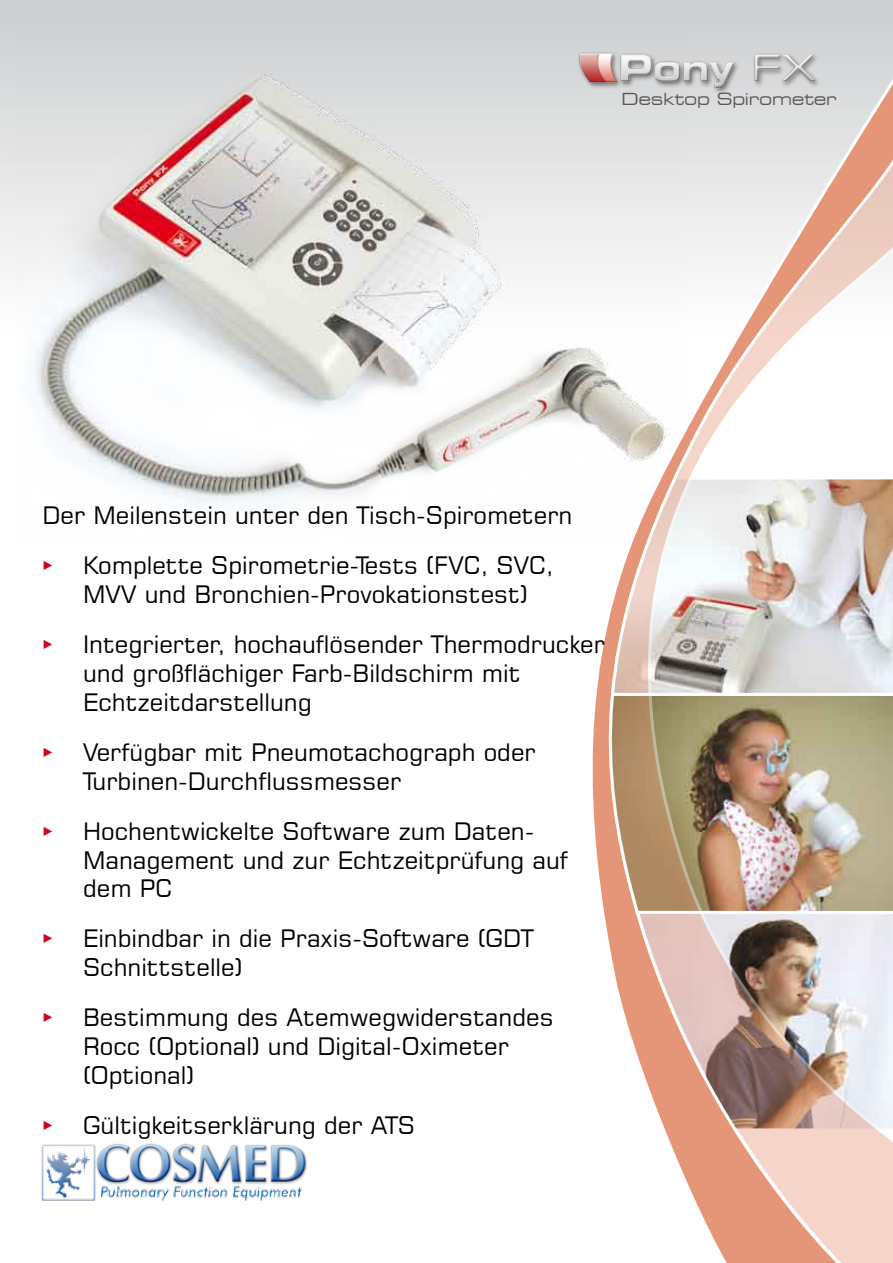
<style>
.page{position:relative;width:893px;height:1263px;background:#fff}
.page>*{position:absolute;margin:0;border:0;box-sizing:border-box;transform-origin:0 0}
.t1{font:24px/28.8px "Square 721 BT";color:#000}
.t2{font:24px "MS P Mincho";color:#cc071e}
.t3{font:expanded 16.5px "Square 721 BT";letter-spacing:-.02em;color:#58585a}
</style>
<div class="page">
<div style="left:0;top:0;width:893px;height:497px;background:linear-gradient(to bottom,#d2d3d4,#fff)"></div>
<img style="left:41px;top:1143px;width:267px;height:58px">
<svg style="left:592px;top:624px;width:16px;height:312px"></svg>
<img style="left:608px;top:17px;width:285px;height:1246px">
<hr style="left:613px;top:693px;width:280px;height:3px;background:#fff">
<hr style="left:637px;top:911px;width:256px;height:3px;background:#fff">
<img style="left:15px;top:32px;width:669px;height:512px">
<p class="t3" style="left:622px;top:90px;width:217px">Desktop Spirometer</p>
<p class="t1" style="left:83px;top:490px;width:491px;line-height:50.1px;text-indent:-40px">Der Meilenstein unter den Tisch-Spirometern<br>Komplette Spirometrie-Tests (FVC, SVC,</p>
<p class="t1" style="left:83px;top:569px;width:523px;line-height:50.1px">MVV und Bronchien-Provokationstest)<br>Integrierter, hochauflösender Thermodrucker</p>
<p class="t1" style="left:83px;top:659px;width:439px">und großflächiger Farb-Bildschirm mit<br>Echtzeitdarstellung</p>
<p class="t1" style="left:83px;top:737px;width:454px">Verfügbar mit Pneumotachograph oder<br>Turbinen-Durchflussmesser</p>
<p class="t1" style="left:83px;top:816px;width:486px">Hochentwickelte Software zum Daten-<br>Management und zur Echtzeitprüfung auf dem PC</p>
<p class="t1" style="left:83px;top:924px;width:452px">Einbindbar in die Praxis-Software (GDT<br>Schnittstelle)</p>
<p class="t1" style="left:83px;top:1003px;width:472px">Bestimmung des Atemwegwiderstandes<br>Rocc (Optional) und Digital-Oximeter (Optional)</p>
<p class="t1" style="left:83px;top:1110px;width:333px">Gültigkeitserklärung der ATS</p>
<p class="t2" style="left:43px;top:554px;width:12px">►</p>
<p class="t2" style="left:43px;top:633px;width:12px">►</p>
<p class="t2" style="left:43px;top:740px;width:12px">►</p>
<p class="t2" style="left:43px;top:819px;width:12px">►</p>
<p class="t2" style="left:43px;top:927px;width:12px">►</p>
<p class="t2" style="left:43px;top:1006px;width:12px">►</p>
<p class="t2" style="left:43px;top:1113px;width:12px">►</p>
</div>
